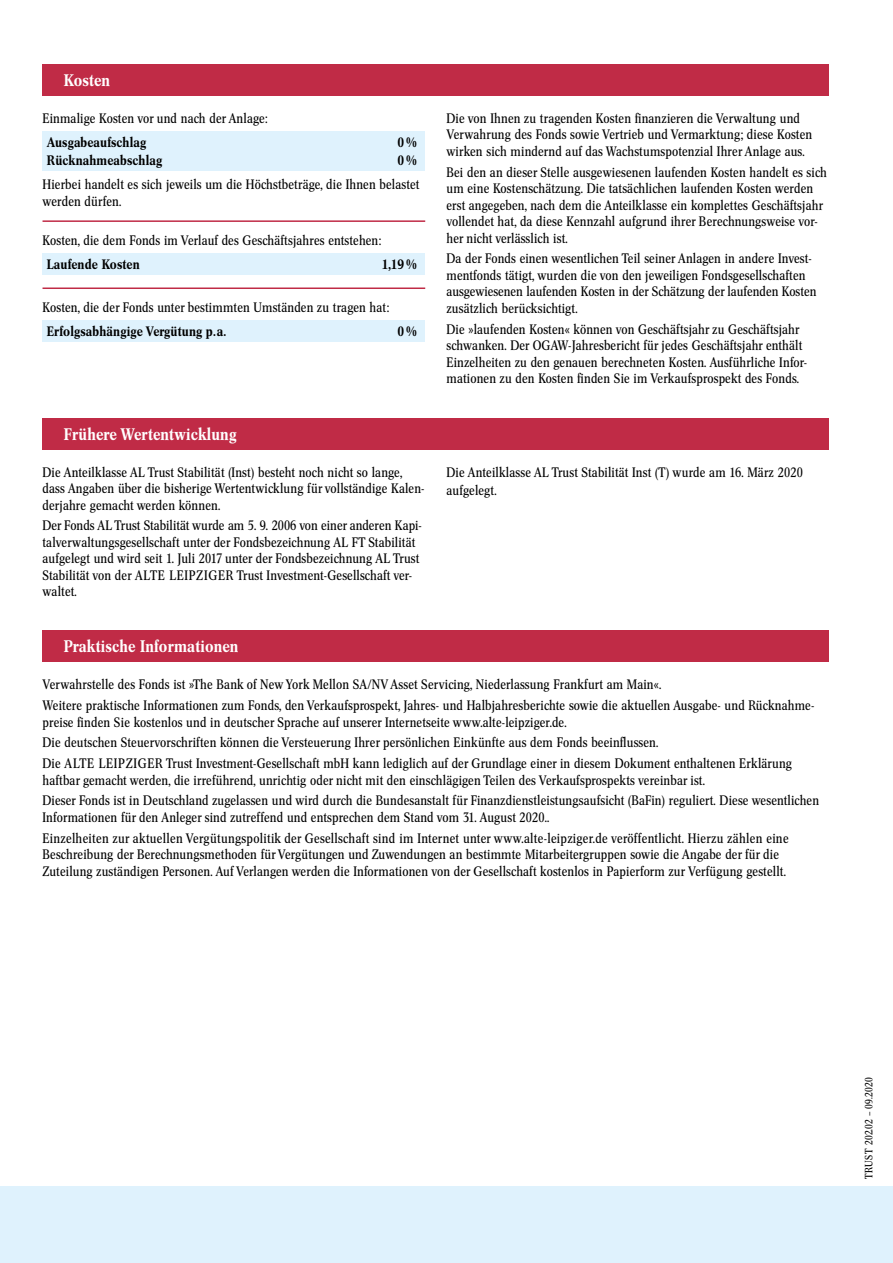
<style>
.page{position:relative;width:893px;height:1263px;background:#fff}
.page>*{position:absolute;margin:0;border:0;box-sizing:border-box;transform-origin:0 0}
.t1{font:500 16.5px "Concorde Nova BQ";letter-spacing:.01em;color:#fff}
.t2{font:13.5px/16.5px "Concorde Nova BQ";letter-spacing:.01em;color:#000}
.t3{font:500 13.5px "Concorde Nova BQ";letter-spacing:.01em;color:#000}
.t4{font:10.5px "Concorde Nova BQ";letter-spacing:.01em;color:#000}
</style>
<div class="page">
<div style="left:0;top:1186px;width:893px;height:77px;background:#dff2fd"></div>
<div style="left:43px;top:630px;width:786px;height:32px;background:#c02b46"></div>
<div style="left:43px;top:64px;width:786px;height:32px;background:#c02b46"></div>
<div style="left:43px;top:132px;width:382px;height:39px;background:#dff2fd"></div>
<div style="left:43px;top:253px;width:382px;height:22px;background:#dff2fd"></div>
<div style="left:43px;top:321px;width:382px;height:21px;background:#dff2fd"></div>
<hr style="left:43px;top:220px;width:382px;height:2px;background:#c02b46">
<hr style="left:43px;top:287px;width:382px;height:2px;background:#c02b46">
<div style="left:43px;top:418px;width:786px;height:31px;background:#c02b46"></div>
<p class="t1" style="left:64px;top:71px;width:48px">Kosten</p>
<p class="t2" style="left:43px;top:110px;width:227px">Einmalige Kosten vor und nach der Anlage:</p>
<p class="t3" style="left:47px;top:135px;width:101px">Ausgabeaufschlag</p>
<p class="t3" style="left:397px;top:135px;width:21px">0%</p>
<p class="t3" style="left:47px;top:153px;width:117px">Rücknahmeabschlag</p>
<p class="t3" style="left:397px;top:153px;width:21px">0%</p>
<p class="t2" style="left:43px;top:177px;width:379px">Hierbei handelt es sich jeweils um die Höchstbeträge, die Ihnen belastet werden dürfen.</p>
<p class="t2" style="left:43px;top:232px;width:340px">Kosten, die dem Fonds im Verlauf des Geschäftsjahres entstehen:</p>
<p class="t3" style="left:47px;top:257px;width:94px">Laufende Kosten</p>
<p class="t3" style="left:382px;top:257px;width:36px">1,19 %</p>
<p class="t2" style="left:43px;top:299px;width:348px">Kosten, die der Fonds unter bestimmten Umständen zu tragen hat:</p>
<p class="t3" style="left:47px;top:324px;width:181px">Erfolgsabhängige Vergütung p.a.</p>
<p class="t3" style="left:397px;top:324px;width:21px">0%</p>
<p class="t1" style="left:64px;top:425px;width:174px">Frühere Wertentwicklung</p>
<p class="t2" style="left:43px;top:464px;width:384px">Die Anteilklasse AL Trust Stabilität (Inst) besteht noch nicht so lange, dass Angaben über die bisherige Wertentwicklung für vollständige Kalen&shy;derjahre gemacht werden können.</p>
<p class="t2" style="left:43px;top:517px;width:381px">Der Fonds AL Trust Stabilität wurde am 5. 9. 2006 von einer anderen Kapi&shy;talverwaltungsgesellschaft unter der Fondsbezeichnung AL FT Stabilität aufgelegt und wird seit 1. Juli 2017 unter der Fondsbezeichnung AL Trust Stabilität von der ALTE LEIPZIGER Trust Investment-Gesellschaft ver&shy;waltet.</p>
<p class="t2" style="left:446px;top:110px;width:367px">Die von Ihnen zu tragenden Kosten finanzieren die Verwaltung und<br>Verwahrung des Fonds sowie Vertrieb und Vermarktung; diese Kosten wirken sich mindernd auf das Wachstumspotenzial Ihrer Anlage aus.</p>
<p class="t2" style="left:446px;top:164px;width:382px">Bei den an dieser Stelle ausgewiesenen laufenden Kosten handelt es sich um eine Kostenschätzung. Die tatsächlichen laufenden Kosten werden erst angegeben, nach dem die Anteilklasse ein komplettes Geschäftsjahr vollendet hat, da diese Kennzahl aufgrund ihrer Berechnungsweise vor&shy;her nicht verlässlich ist.</p>
<p class="t2" style="left:446px;top:250px;width:371px">Da der Fonds einen wesentlichen Teil seiner Anlagen in andere Invest&shy;mentfonds tätigt, wurden die von den jeweiligen Fondsgesellschaften ausgewiesenen laufenden Kosten in der Schätzung der laufenden Kosten zusätzlich berücksichtigt.</p>
<p class="t2" style="left:446px;top:321px;width:361px">Die »laufenden Kosten« können von Geschäftsjahr zu Geschäftsjahr schwanken. Der OGAW-Jahresbericht für jedes Geschäftsjahr enthält Einzelheiten zu den genauen berechneten Kosten. Ausführliche Infor&shy;mationen zu den Kosten finden Sie im Verkaufsprospekt des Fonds.</p>
<p class="t2" style="left:446px;top:463px;width:358px;line-height:18px">Die Anteilklasse AL Trust Stabilität Inst (T) wurde am 16. März 2020 aufgelegt.</p>
<p class="t1" style="left:64px;top:637px;width:176px">Praktische Informationen</p>
<p class="t2" style="left:43px;top:674px;width:773px;line-height:20.7px">Verwahrstelle des Fonds ist »The Bank of New York Mellon SA/NV Asset Servicing, Niederlassung Frankfurt am Main«.<br>Weitere praktische Informationen zum Fonds, den Verkaufsprospekt, Jahres- und Halbjahresberichte sowie die aktuellen Ausgabe- und Rücknahme-</p>
<p class="t2" style="left:43px;top:711px;width:751px;line-height:20.7px">preise finden Sie kostenlos und in deutscher Sprache auf unserer Internetseite www.alte-leipziger.de.<br>Die deutschen Steuervorschriften können die Versteuerung Ihrer persönlichen Einkünfte aus dem Fonds beeinflussen.<br>Die ALTE LEIPZIGER Trust Investment-Gesellschaft mbH kann lediglich auf der Grundlage einer in diesem Dokument enthaltenen Erklärung</p>
<p class="t2" style="left:43px;top:769px;width:778px;line-height:20.7px">haftbar gemacht werden, die irreführend, unrichtig oder nicht mit den einschlägigen Teilen des Verkaufsprospekts vereinbar ist.<br>Dieser Fonds ist in Deutschland zugelassen und wird durch die Bundesanstalt für Finanzdienstleistungsaufsicht (BaFin) reguliert. Diese wesentlichen</p>
<p class="t2" style="left:43px;top:807px;width:748px;line-height:20.7px">Informationen für den Anleger sind zutreffend und entsprechen dem Stand vom 31. August 2020..<br>Einzelheiten zur aktuellen Vergütungspolitik der Gesellschaft sind im Internet unter www.alte-leipziger.de veröffentlicht. Hierzu zählen eine</p>
<p class="t2" style="left:43px;top:846px;width:745px">Beschreibung der Berechnungsmethoden für Vergütungen und Zuwendungen an bestimmte Mitarbeitergruppen sowie die Angabe der für die<br>Zuteilung zuständigen Personen. Auf Verlangen werden die Informationen von der Gesellschaft kostenlos in Papierform zur Verfügung gestellt.</p>
<p class="t4" style="left:863px;top:1179px;width:103px;rotate:-90deg">TRUST 202.02 – 09.2020</p>
</div>
